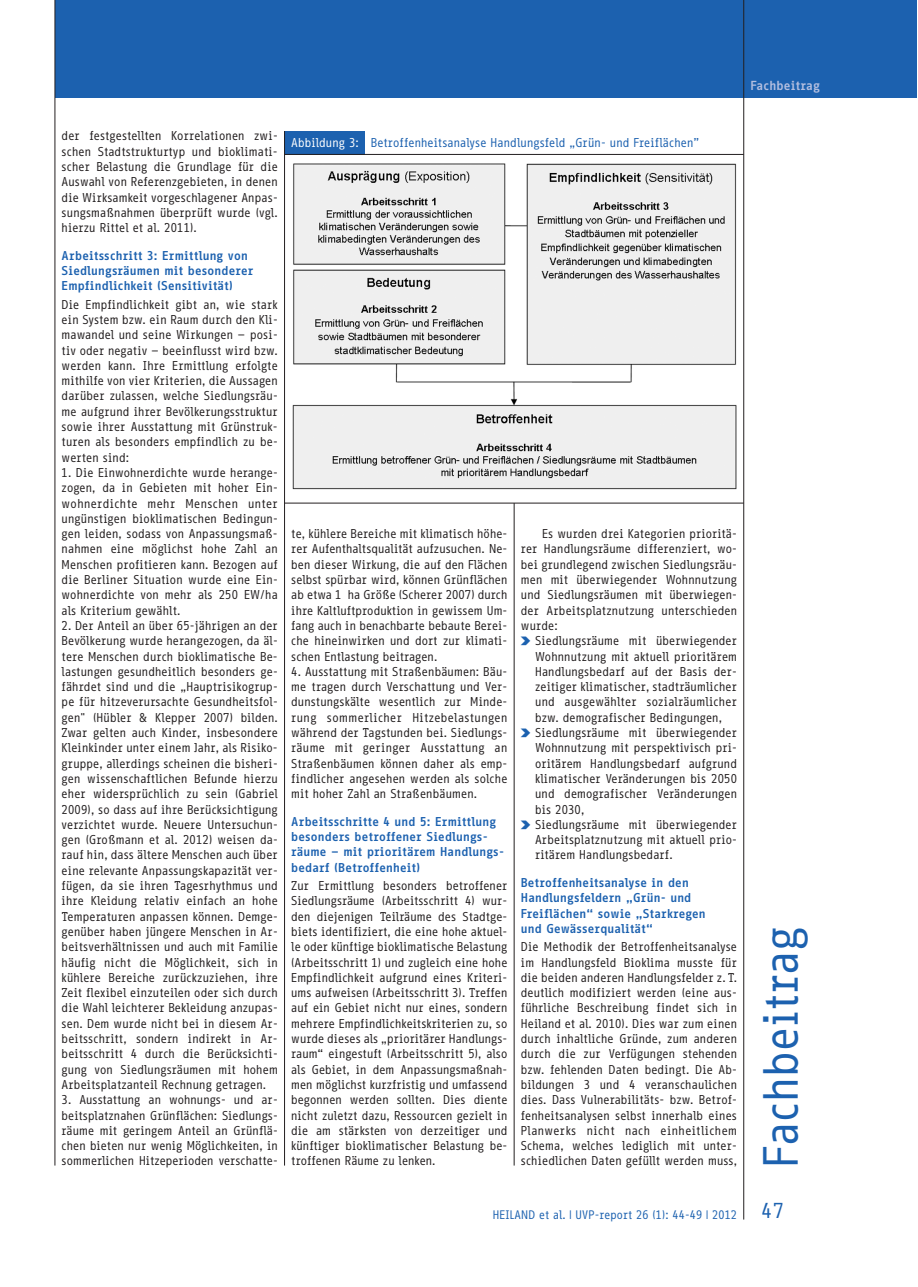
<style>
.page{position:relative;width:918px;height:1287px;background:#fff}
.page>*{position:absolute;margin:0;border:0;box-sizing:border-box;transform-origin:0 0}
.t1{font:48px "Info OT Office";letter-spacing:-.04em;color:#1c61af}
.t2{font:700 12.75px "Info OT Office";letter-spacing:-.04em;color:#b4bfe0}
.t3{font:12.45px/15.3px "Info OT Office";letter-spacing:-.04em;color:#231f20;text-align:justify}
.t4{font:700 12.45px/15.3px "Info OT Office";letter-spacing:-.04em;color:#1c61af}
.t5{font:12.45px "Info OT Office";letter-spacing:-.04em;color:#1c61af}
.t6{font:12px "Info OT Office";letter-spacing:-.04em;color:#1c61af}
.s1{color:#fff}
.s2{font-family:"Arrow Dynamic";font-weight:800;color:#1c61af}
.s3{font-size:21px}
</style>
<div class="page">
<div style="left:55px;top:0;width:861px;height:97px;background:#1c61af"></div>
<hr style="left:55px;top:0;width:1px;height:1166px;background:#231f20">
<hr style="left:514px;top:503px;width:1px;height:663px;background:#231f20">
<img style="left:292px;top:163px;width:445px;height:327px">
<div style="left:285px;top:131px;width:80px;height:23px;background:#1c61af"></div>
<hr style="left:285px;top:503px;width:459px;height:1px;background:#231f20">
<hr style="left:285px;top:154px;width:459px;height:1px;background:#231f20">
<hr style="left:284px;top:131px;width:1px;height:1035px;background:#231f20">
<hr style="left:743px;top:0;width:1px;height:1220px;background:#231f20">
<p class="t2" style="left:750px;top:80px;width:72px">Fachbeitrag</p>
<p class="t3" style="left:61px;top:130px;width:218px">der festgestellten Korrelationen zwi&shy;schen Stadtstrukturtyp und bioklimati&shy;scher Belastung die Grundlage für die Auswahl von Referenzgebieten, in denen die Wirksamkeit vorgeschlagener Anpas&shy;sungsmaßnahmen überprüft wurde (vgl. hierzu Rittel et al. 2011).</p>
<p class="t4" style="left:61px;top:249px;width:194px">Arbeitsschritt 3: Ermittlung von<br>Siedlungsräumen mit besonderer<br>Empfindlichkeit (Sensitivität)</p>
<p class="t3" style="left:61px;top:298px;width:218px">Die Empfindlichkeit gibt an, wie stark ein System bzw. ein Raum durch den Kli&shy;mawandel und seine Wirkungen – posi&shy;tiv oder negativ – beeinflusst wird bzw. werden kann. Ihre Ermittlung erfolgte mithilfe von vier Kriterien, die Aussagen darüber zulassen, welche Siedlungsräu&shy;me aufgrund ihrer Bevölkerungsstruktur sowie ihrer Ausstattung mit Grünstruk&shy;turen als besonders empfindlich zu be&shy;werten sind:</p>
<p class="t3" style="left:61px;top:466px;width:218px">1. Die Einwohnerdichte wurde herange&shy;zogen, da in Gebieten mit hoher Ein&shy;wohnerdichte mehr Menschen unter ungünstigen bioklimatischen Bedingun&shy;gen leiden, sodass von Anpassungsmaß&shy;nahmen eine möglichst hohe Zahl an Menschen profitieren kann. Bezogen auf die Berliner Situation wurde eine Ein&shy;wohnerdichte von mehr als 250 EW/ha als Kriterium gewählt.</p>
<p class="t3" style="left:61px;top:619px;width:218px">2. Der Anteil an über 65-jährigen an der Bevölkerung wurde herangezogen, da äl&shy;tere Menschen durch bioklimatische Be&shy;lastungen gesundheitlich besonders ge&shy;fährdet sind und die „Hauptrisikogrup&shy;pe für hitzeverursachte Gesundheitsfol&shy;gen" (Hübler &amp; Klepper 2007) bilden.<br>Zwar gelten auch Kinder, insbesondere Kleinkinder unter einem Jahr, als Risiko&shy;gruppe, allerdings scheinen die bisheri&shy;gen wissenschaftlichen Befunde hierzu eher widersprüchlich zu sein (Gabriel 2009), so dass auf ihre Berücksichtigung verzichtet wurde. Neuere Untersuchun&shy;gen (Großmann et al. 2012) weisen da&shy;rauf hin, dass ältere Menschen auch über eine relevante Anpassungskapazität ver&shy;fügen, da sie ihren Tagesrhythmus und ihre Kleidung relativ einfach an hohe Temperaturen anpassen können. Demge&shy;genüber haben jüngere Menschen in Ar&shy;beitsverhältnissen und auch mit Familie häufig nicht die Möglichkeit, sich in kühlere Bereiche zurückzuziehen, ihre Zeit flexibel einzuteilen oder sich durch die Wahl leichterer Bekleidung anzupas&shy;sen. Dem wurde nicht bei in diesem Ar&shy;beitsschritt, sondern indirekt in Ar&shy;beitsschritt 4 durch die Berücksichti&shy;gung von Siedlungsräumen mit hohem Arbeitsplatzanteil Rechnung getragen.</p>
<p class="t3" style="left:61px;top:1093px;width:218px">3. Ausstattung an wohnungs- und ar&shy;beitsplatznahen Grünflächen: Siedlungs&shy;räume mit geringem Anteil an Grünflä&shy;chen bieten nur wenig Möglichkeiten, in sommerlichen Hitzeperioden verschatte-</p>
<p class="t5" style="left:291px;top:138px;width:410px"><span class="s1">Abbildung 3:</span> Betroffenheitsanalyse Handlungsfeld „Grün- und Freiflächen”</p>
<p class="t3" style="left:291px;top:527px;width:218px">te, kühlere Bereiche mit klimatisch höhe&shy;rer Aufenthaltsqualität aufzusuchen. Ne&shy;ben dieser Wirkung, die auf den Flächen selbst spürbar wird, können Grünflächen ab etwa 1 ha Größe (Scherer 2007) durch ihre Kaltluftproduktion in gewissem Um&shy;fang auch in benachbarte bebaute Berei&shy;che hineinwirken und dort zur klimati&shy;schen Entlastung beitragen.</p>
<p class="t3" style="left:291px;top:665px;width:218px">4. Ausstattung mit Straßenbäumen: Bäu&shy;me tragen durch Verschattung und Ver&shy;dunstungskälte wesentlich zur Minde&shy;rung sommerlicher Hitzebelastungen während der Tagstunden bei. Siedlungs&shy;räume mit geringer Ausstattung an Straßenbäumen können daher als emp&shy;findlicher angesehen werden als solche mit hoher Zahl an Straßenbäumen.</p>
<p class="t4" style="left:291px;top:815px;width:215px">Arbeitsschritte 4 und 5: Ermittlung besonders betroffener Siedlungs&shy;räume – mit prioritärem Handlungs&shy;bedarf (Betroffenheit)</p>
<p class="t3" style="left:291px;top:879px;width:218px">Zur Ermittlung besonders betroffener Siedlungsräume (Arbeitsschritt 4) wur&shy;den diejenigen Teilräume des Stadtge&shy;biets identifiziert, die eine hohe aktuel&shy;le oder künftige bioklimatische Belastung (Arbeitsschritt 1) und zugleich eine hohe Empfindlichkeit aufgrund eines Kriteri&shy;ums aufweisen (Arbeitsschritt 3). Treffen auf ein Gebiet nicht nur eines, sondern mehrere Empfindlichkeitskriterien zu, so wurde dieses als „prioritärer Handlungs&shy;raum“ eingestuft (Arbeitsschritt 5), also als Gebiet, in dem Anpassungsmaßnah&shy;men möglichst kurzfristig und umfassend begonnen werden sollten. Dies diente nicht zuletzt dazu, Ressourcen gezielt in die am stärksten von derzeitiger und künftiger bioklimatischer Belastung be&shy;troffenen Räume zu lenken.</p>
<p class="t3" style="left:542px;top:527px;width:197px">Es wurden drei Kategorien prioritä-</p>
<p class="t3" style="left:521px;top:543px;width:218px">rer Handlungsräume differenziert, wo-</p>
<p class="t3" style="left:521px;top:558px;width:218px">bei grundlegend zwischen Siedlungsräu-</p>
<p class="t3" style="left:521px;top:573px;width:218px">men mit überwiegender Wohnnutzung</p>
<p class="t3" style="left:521px;top:589px;width:218px">und Siedlungsräumen mit überwiegen-</p>
<p class="t3" style="left:521px;top:604px;width:218px">der Arbeitsplatznutzung unterschieden</p>
<p class="t3" style="left:521px;top:619px;width:39px">wurde:</p>
<p class="t3" style="left:521px;top:634px;width:218px"><span class="s2">C</span> Siedlungsräume mit überwiegender</p>
<p class="t3" style="left:535px;top:650px;width:204px">Wohnnutzung mit aktuell prioritärem</p>
<p class="t3" style="left:535px;top:665px;width:204px">Handlungsbedarf auf der Basis der-</p>
<p class="t3" style="left:535px;top:680px;width:204px">zeitiger klimatischer, stadträumlicher</p>
<p class="t3" style="left:535px;top:696px;width:204px">und ausgewählter sozialräumlicher</p>
<p class="t3" style="left:535px;top:711px;width:189px">bzw. demografischer Bedingungen,</p>
<p class="t3" style="left:521px;top:726px;width:218px"><span class="s2">C</span> Siedlungsräume mit überwiegender</p>
<p class="t3" style="left:535px;top:742px;width:204px">Wohnnutzung mit perspektivisch pri-</p>
<p class="t3" style="left:535px;top:757px;width:204px">oritärem Handlungsbedarf aufgrund</p>
<p class="t3" style="left:535px;top:772px;width:204px">klimatischer Veränderungen bis 2050</p>
<p class="t3" style="left:535px;top:787px;width:204px">und demografischer Veränderungen</p>
<p class="t3" style="left:535px;top:803px;width:52px">bis 2030,</p>
<p class="t3" style="left:521px;top:818px;width:218px"><span class="s2">C</span> Siedlungsräume mit überwiegender</p>
<p class="t3" style="left:535px;top:833px;width:204px">Arbeitsplatznutzung mit aktuell prio-</p>
<p class="t3" style="left:535px;top:849px;width:140px">ritärem Handlungsbedarf.</p>
<p class="t4" style="left:521px;top:876px;width:187px">Betroffenheitsanalyse in den<br>Handlungsfeldern „Grün- und<br>Freiflächen“ sowie „Starkregen und Gewässerqualität“</p>
<p class="t3" style="left:521px;top:940px;width:218px">Die Methodik der Betroffenheitsanalyse im Handlungsfeld Bioklima musste für die beiden anderen Handlungsfelder z. T. deutlich modifiziert werden (eine aus&shy;führliche Beschreibung findet sich in Heiland et al. 2010). Dies war zum einen durch inhaltliche Gründe, zum anderen durch die zur Verfügungen stehenden bzw. fehlenden Daten bedingt. Die Ab&shy;bildungen 3 und 4 veranschaulichen dies. Dass Vulnerabilitäts- bzw. Betrof&shy;fenheitsanalysen selbst innerhalb eines Planwerks nicht nach einheitlichem Schema, welches lediglich mit unter&shy;schiedlichen Daten gefüllt werden muss,</p>
<h1 class="t1" style="left:763px;top:1169px;width:245px;rotate:-90deg">Fachbeitrag</h1>
<p class="t6" style="left:493px;top:1211px;width:293px">HEILAND et al. | UVP-report 26 (1): 44-49 | 2012 <span class="s3">47</span></p>
</div>
